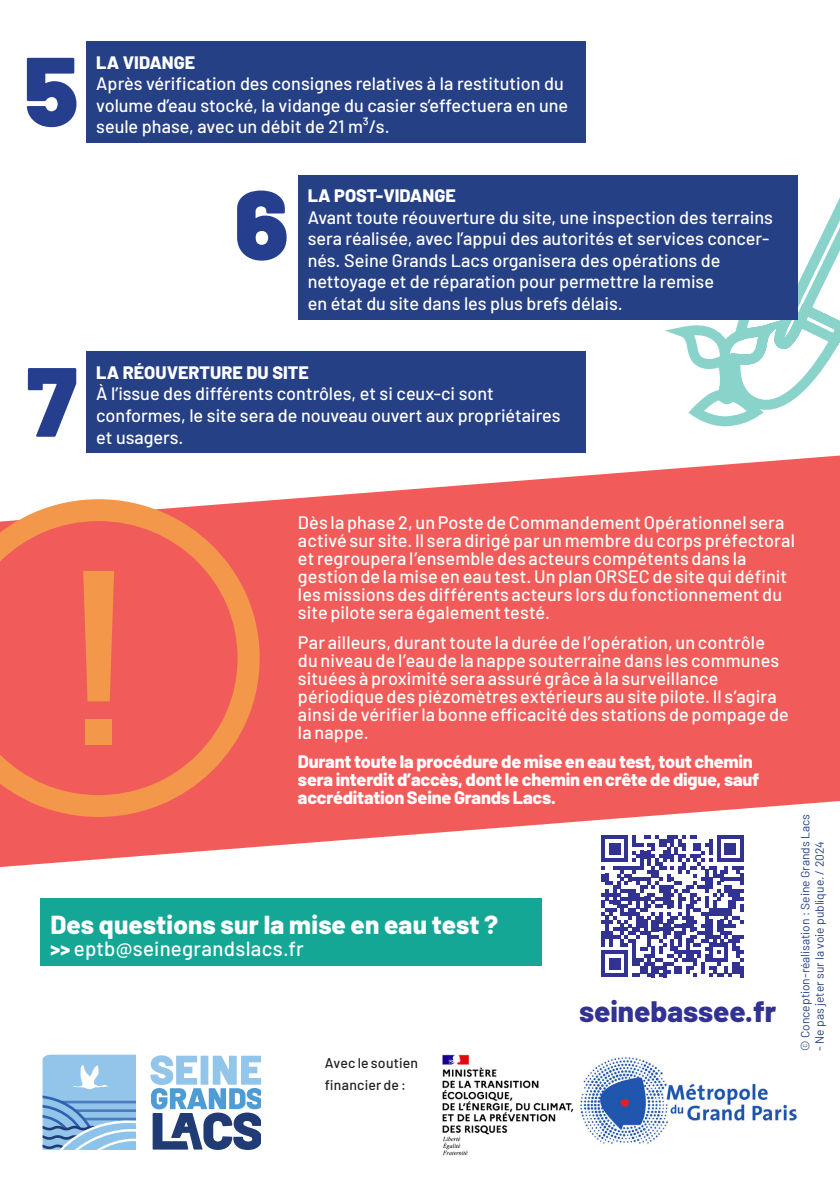
<style>
.page{position:relative;width:840px;height:1191px;background:#fff}
.page>*{position:absolute;margin:0;border:0;box-sizing:border-box;transform-origin:0 0}
.t1{font:900 98.2px "Barlow";color:#253f8e}
.t2{font:800 29.6px "Barlow";color:#313291}
.Questions{font:800 26px "Barlow";letter-spacing:.005em;color:#fff}
.Questions-2{font:500 20.4px "Barlow";letter-spacing:.01em;color:#fff}
.t3{font:500 18px/18px "Barlow";color:#fff}
.t4{font:800 18px/18px "Barlow";letter-spacing:-.01em;color:#fff}
.t5{font:500 14px/22px "Barlow";letter-spacing:.015em;color:#231f20}
.t6{font:12px "Barlow";color:#264085}
.s1{font-weight:800}
</style>
<div class="page">
<svg style="left:660px;top:175px;width:179px;height:252px"></svg>
<div style="left:87px;top:41px;width:498px;height:102px;background:#264085"></div>
<div style="left:298px;top:175px;width:499px;height:144px;background:#264085"></div>
<div style="left:87px;top:351px;width:498px;height:102px;background:#264085"></div>
<svg style="left:0;top:455px;width:839px;height:412px;fill:#f15c5a"></svg>
<svg style="left:0;top:499px;width:259px;height:318px;background:#f16b5a"></svg>
<svg style="left:83px;top:571px;width:31px;height:130px;background:#f28e4c"></svg>
<div style="left:86px;top:719px;width:26px;height:26px;background:#f3974a"></div>
<svg style="left:150px;top:1055px;width:111px;height:95px"></svg>
<svg style="left:43px;top:1054px;width:93px;height:95px;background:#90bee3"></svg>
<img style="left:442px;top:1054px;width:132px;height:102px">
<img style="left:580px;top:1057px;width:217px;height:87px">
<div style="left:41px;top:898px;width:500px;height:67px;background:#15a796"></div>
<svg style="left:601px;top:835px;width:142px;height:142px"></svg>
<hr style="left:739px;top:965px;width:4px;height:12px;background:#313291">
<p class="t1" style="left:24px;top:17px;width:56px">5</p>
<p class="t3" style="left:96px;top:50px;width:473px;line-height:21.6px"><span class="s1">LA VIDANGE<br></span>Après vérification des consignes relatives à la restitution du volume d’eau stocké, la vidange du casier s’effectuera en une</p>
<p class="t3" style="left:96px;top:116px;width:295px">seule phase, avec un débit de 21 m³/s.</p>
<p class="t1" style="left:27px;top:327px;width:52px">7</p>
<p class="t1" style="left:234px;top:151px;width:56px">6</p>
<p class="t3" style="left:307px;top:183px;width:466px;line-height:21.6px"><span class="s1">LA POST-VIDANGE<br></span>Avant toute réouverture du site, une inspection des terrains sera réalisée, avec l’appui des autorités et services concer&shy;nés. Seine Grands Lacs organisera des opérations de nettoyage et de réparation pour permettre la remise<br>en état du site dans les plus brefs délais.</p>
<p class="t3" style="left:96px;top:360px;width:465px;line-height:21.6px"><span class="s1">LA RÉOUVERTURE DU SITE<br></span>À l’issue des différents contrôles, et si ceux-ci sont conformes, le site sera de nouveau ouvert aux propriétaires</p>
<p class="t3" style="left:96px;top:426px;width:89px">et usagers.</p>
<p class="t3" style="left:298px;top:512px;width:498px">Dès la phase 2, un Poste de Commandement Opérationnel sera activé sur site. Il sera dirigé par un membre du corps préfectoral et regroupera l’ensemble des acteurs compétents dans la gestion de la mise en eau test. Un plan ORSEC de site qui définit les missions des différents acteurs lors du fonctionnement du site pilote sera également testé.</p>
<p class="t3" style="left:298px;top:631px;width:492px">Par ailleurs, durant toute la durée de l’opération, un contrôle du niveau de l’eau de la nappe souterraine dans les communes situées à proximité sera assuré grâce à la surveillance périodique des piézomètres extérieurs au site pilote. Il s’agira ainsi de vérifier la bonne efficacité des stations de pompage de la nappe.</p>
<p class="t4" style="left:298px;top:751px;width:462px">Durant toute la procédure de mise en eau test, tout chemin sera interdit d’accès, dont le chemin en crête de digue, sauf accréditation Seine Grands Lacs.</p>
<p class="Questions" style="left:50px;top:905px;width:449px">Des questions sur la mise en eau test ?</p>
<p class="Questions-2" style="left:50px;top:933px;width:255px"><span class="s1">&gt;&gt;</span> eptb@seinegrandslacs.fr</p>
<p class="t5" style="left:325px;top:1051px;width:95px">Avec le soutien financier de :</p>
<p class="t2" style="left:578px;top:989px;width:199px">seinebassee.fr</p>
<p class="t6" style="left:796px;top:1050px;width:238px;rotate:-90deg">© Conception-réalisation : Seine Grands Lacs</p>
<p class="t6" style="left:810px;top:1050px;width:211px;rotate:-90deg">- Ne pas jeter sur la voie publique. / 2024</p>
</div>
